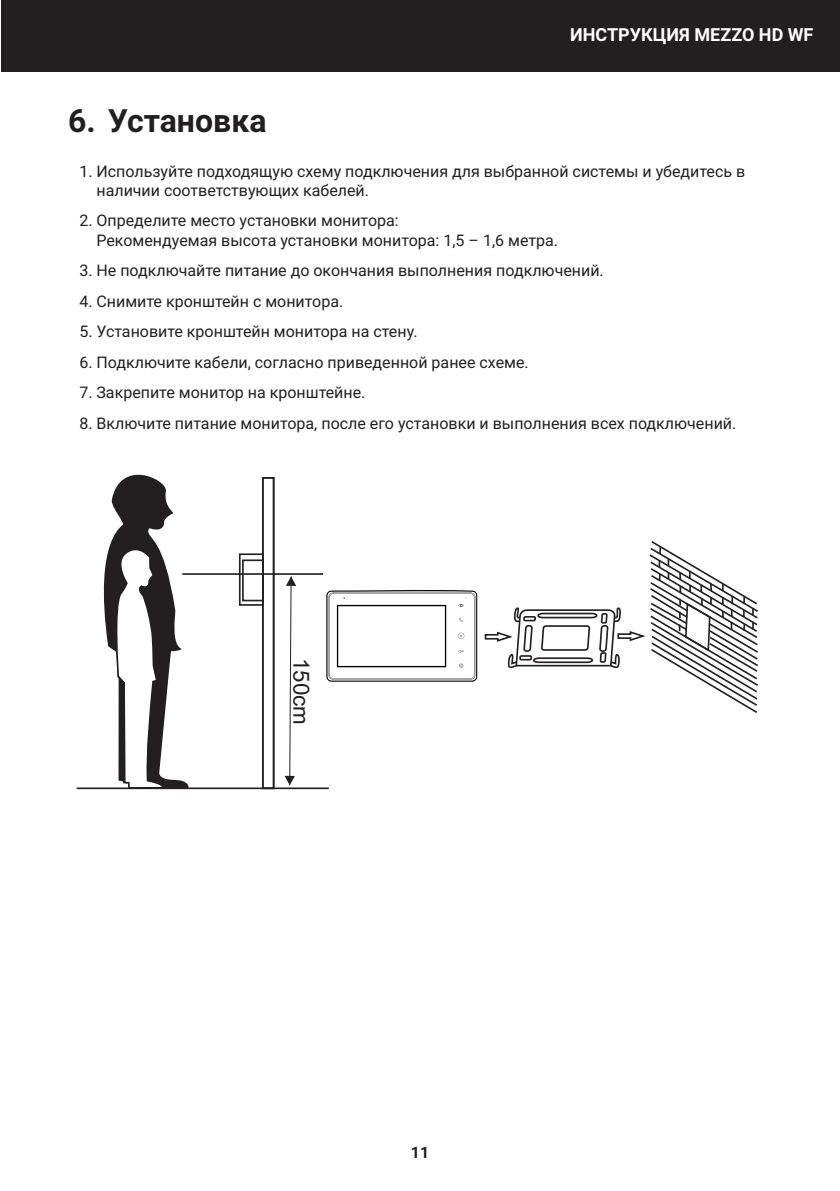
<style>
.page{position:relative;width:840px;height:1191px;background:#fff}
.page>*{position:absolute;margin:0;border:0;box-sizing:border-box;transform-origin:0 0}
.t1{font:700 32px "Roboto";color:#231f20}
.t2{font:22.2px "Arial Unicode MS";color:#231f20}
.t3{font:700 18px "Roboto";color:#fff}
.t4{font:16px/19.2px "Roboto";color:#231f20}
.t5{font:700 16px "Roboto";color:#231f20}
</style>
<div class="page">
<div style="left:1px;top:0;width:838px;height:71px;background:#231f20"></div>
<svg style="left:284px;top:576px;width:12px;height:210px"></svg>
<svg style="left:103px;top:474px;width:86px;height:313px"></svg>
<hr style="left:77px;top:787px;width:251px;height:2px;background:#231f20">
<div style="left:242px;top:559px;width:21px;height:42px;border:2px solid #231f20"></div>
<div style="left:239px;top:553px;width:24px;height:53px;border:2px solid #231f20"></div>
<hr style="left:182px;top:573px;width:141px;height:2px;background:#231f20">
<div style="left:262px;top:477px;width:12px;height:312px;border:2px solid #231f20"></div>
<svg style="left:484px;top:541px;width:274px;height:172px"></svg>
<svg style="left:326px;top:589px;width:151px;height:92px"></svg>
<p class="t3" style="left:570px;top:22px;width:244px">ИНСТРУКЦИЯ MEZZO HD WF</p>
<h1 class="t1" style="left:68px;top:98px;width:200px">6. Установка</h1>
<p class="t4" style="left:96px;top:161px;width:650px;text-indent:-17px">1. Используйте подходящую схему подключения для выбранной системы и убедитесь в наличии соответствующих кабелей.</p>
<p class="t4" style="left:96px;top:210px;width:462px;text-indent:-17px">2. Определите место установки монитора:<br>Рекомендуемая высота установки монитора: 1,5 – 1,6 метра.</p>
<p class="t4" style="left:79px;top:260px;width:525px">3. Не подключайте питание до окончания выполнения подключений.</p>
<p class="t4" style="left:79px;top:291px;width:265px">4. Снимите кронштейн с монитора.</p>
<p class="t4" style="left:79px;top:321px;width:339px">5. Установите кронштейн монитора на стену.</p>
<p class="t4" style="left:79px;top:352px;width:450px">6. Подключите кабели, согласно приведенной ранее схеме.</p>
<p class="t4" style="left:79px;top:382px;width:287px">7. Закрепите монитор на кронштейне.</p>
<p class="t4" style="left:79px;top:413px;width:658px">8. Включите питание монитора, после его установки и выполнения всех подключений.</p>
<h2 class="t2" style="left:314px;top:658px;width:68px;rotate:90deg">150cm</h2>
<p class="t5" style="left:410px;top:1140px;width:20px">11</p>
</div>
